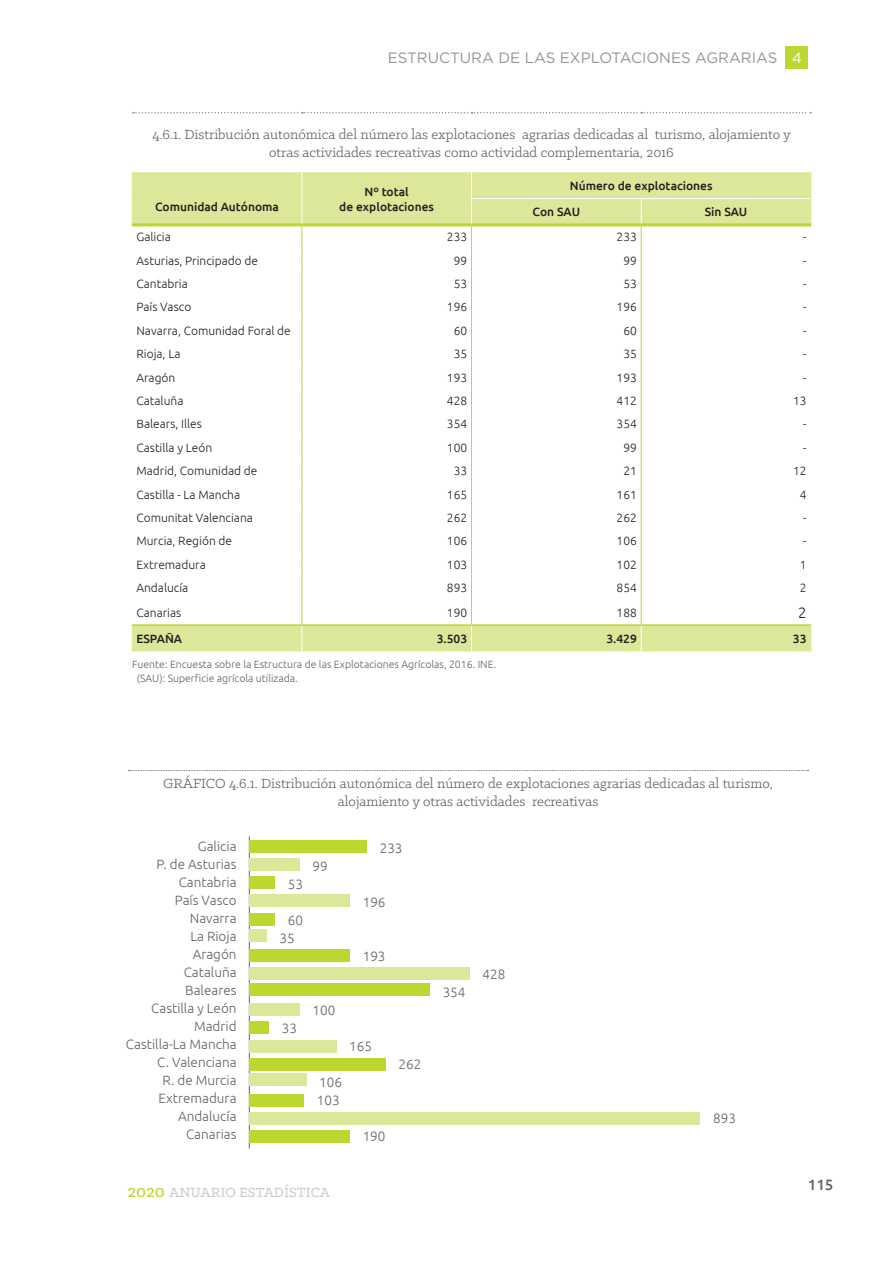
<style>
.page{position:relative;width:893px;height:1263px;background:#fff}
.page>*{position:absolute;margin:0;border:0;box-sizing:border-box;transform-origin:0 0}
.t1{font:15px/18px "Klinic Slab";color:#636366;text-align:center}
.t2{font:15px "Gotham";color:#939598}
.t3{font:500 15px "Klinic Slab";color:#cccdcf}
.t4{font:500 15px "Ubuntu";color:#636366}
.t5{font:300 15px "Ubuntu";color:#231f20}
.t6{font:300 13.5px/18px "Ubuntu";color:#636366}
.t7{font:300 12px "Ubuntu";color:#231f20}
.t8{font:500 12px/15px "Ubuntu";color:#231f20;text-align:center}
.t9{font:300 10.5px/13.5px "Ubuntu";color:#636366}
.s1{font-size:14.7px;color:#fff}
.s2{font-size:18.9px;color:#bed630}
</style>
<div class="page">
<div style="left:786px;top:46px;width:22px;height:22px;background:#bed630"></div>
<svg style="left:132px;top:172px;width:679px;height:479px"></svg>
<hr style="left:132px;top:223px;width:170px;height:3px;background:#bed630">
<hr style="left:302px;top:223px;width:169px;height:3px;background:#bed630">
<hr style="left:471px;top:223px;width:170px;height:3px;background:#bed630">
<hr style="left:641px;top:223px;width:170px;height:3px;background:#bed630">
<svg style="left:641px;top:199px;width:1px;height:452px"></svg>
<hr style="left:132px;top:624px;width:170px;height:2px;background:#bed630">
<hr style="left:302px;top:624px;width:169px;height:2px;background:#bed630">
<hr style="left:471px;top:624px;width:170px;height:2px;background:#bed630">
<hr style="left:641px;top:624px;width:170px;height:2px;background:#bed630">
<svg style="left:132px;top:172px;width:1px;height:51px"></svg>
<svg style="left:810px;top:172px;width:1px;height:51px"></svg>
<svg style="left:132px;top:626px;width:1px;height:25px"></svg>
<svg style="left:810px;top:626px;width:1px;height:25px"></svg>
<svg style="left:133px;top:112px;width:678px;height:1px"></svg>
<svg style="left:301px;top:172px;width:1px;height:479px"></svg>
<svg style="left:471px;top:172px;width:1px;height:479px"></svg>
<hr style="left:472px;top:198px;width:169px;height:1px;background:#fff">
<hr style="left:641px;top:198px;width:169px;height:1px;background:#fff">
<svg style="left:129px;top:770px;width:679px;height:1px"></svg>
<hr style="left:249px;top:836px;width:1px;height:312px;background:#636366">
<div style="left:249px;top:1131px;width:101px;height:12px;background:#bed630"></div>
<div style="left:249px;top:858px;width:51px;height:13px;background:#dde799"></div>
<div style="left:249px;top:840px;width:118px;height:12px;background:#bed630"></div>
<div style="left:249px;top:876px;width:26px;height:13px;background:#bed630"></div>
<div style="left:249px;top:895px;width:101px;height:12px;background:#dde799"></div>
<div style="left:249px;top:913px;width:26px;height:12px;background:#bed630"></div>
<div style="left:249px;top:930px;width:18px;height:12px;background:#dde799"></div>
<div style="left:249px;top:949px;width:101px;height:12px;background:#bed630"></div>
<div style="left:249px;top:967px;width:221px;height:12px;background:#dde799"></div>
<div style="left:249px;top:983px;width:181px;height:13px;background:#bed630"></div>
<div style="left:249px;top:1004px;width:51px;height:12px;background:#dde799"></div>
<div style="left:249px;top:1022px;width:20px;height:12px;background:#bed630"></div>
<div style="left:249px;top:1040px;width:87px;height:12px;background:#dde799"></div>
<div style="left:249px;top:1058px;width:137px;height:12px;background:#bed630"></div>
<div style="left:249px;top:1073px;width:57px;height:12px;background:#dde799"></div>
<div style="left:249px;top:1094px;width:55px;height:12px;background:#bed630"></div>
<div style="left:249px;top:1112px;width:451px;height:13px;background:#dde799"></div>
<p class="t2" style="left:388px;top:49px;width:416px">ESTRUCTURA DE LAS EXPLOTACIONES AGRARIAS <span class="s1">4</span></p>
<p class="t1" style="left:153px;top:125px;width:640px">4.6.1. Distribución autonómica del número las explotaciones agrarias dedicadas al turismo, alojamiento y otras actividades recreativas como actividad complementaria, 2016</p>
<p class="t8" style="left:155px;top:199px;width:125px">Comunidad Autónoma</p>
<p class="t8" style="left:339px;top:184px;width:96px">Nº total<br>de explotaciones</p>
<p class="t8" style="left:533px;top:172px;width:181px;line-height:26.2px;text-align:left;text-indent:37px">Número de explotaciones<br>Con SAU</p>
<p class="t8" style="left:705px;top:204px;width:44px">Sin SAU</p>
<p class="t7" style="left:136px;top:230px;width:36px">Galicia</p>
<p class="t7" style="left:447px;top:230px;width:22px">233</p>
<p class="t7" style="left:617px;top:230px;width:22px">233</p>
<p class="t7" style="left:803px;top:230px;width:5px">-</p>
<p class="t7" style="left:136px;top:253px;width:123px">Asturias, Principado de</p>
<p class="t7" style="left:454px;top:253px;width:15px">99</p>
<p class="t7" style="left:623px;top:253px;width:15px">99</p>
<p class="t7" style="left:803px;top:253px;width:5px">-</p>
<p class="t7" style="left:136px;top:277px;width:53px">Cantabria</p>
<p class="t7" style="left:454px;top:277px;width:15px">53</p>
<p class="t7" style="left:623px;top:277px;width:15px">53</p>
<p class="t7" style="left:803px;top:277px;width:5px">-</p>
<p class="t7" style="left:136px;top:300px;width:56px">País Vasco</p>
<p class="t7" style="left:447px;top:300px;width:22px">196</p>
<p class="t7" style="left:617px;top:300px;width:22px">196</p>
<p class="t7" style="left:803px;top:300px;width:5px">-</p>
<p class="t7" style="left:136px;top:323px;width:156px">Navarra, Comunidad Foral de</p>
<p class="t7" style="left:454px;top:323px;width:15px">60</p>
<p class="t7" style="left:623px;top:323px;width:15px">60</p>
<p class="t7" style="left:803px;top:323px;width:5px">-</p>
<p class="t7" style="left:136px;top:347px;width:46px">Rioja, La</p>
<p class="t7" style="left:454px;top:347px;width:15px">35</p>
<p class="t7" style="left:623px;top:347px;width:15px">35</p>
<p class="t7" style="left:803px;top:347px;width:5px">-</p>
<p class="t7" style="left:136px;top:370px;width:40px">Aragón</p>
<p class="t7" style="left:447px;top:370px;width:22px">193</p>
<p class="t7" style="left:617px;top:370px;width:22px">193</p>
<p class="t7" style="left:803px;top:370px;width:5px">-</p>
<p class="t7" style="left:136px;top:393px;width:48px">Cataluña</p>
<p class="t7" style="left:447px;top:393px;width:22px">428</p>
<p class="t7" style="left:617px;top:393px;width:22px">412</p>
<p class="t7" style="left:793px;top:393px;width:15px">13</p>
<p class="t7" style="left:136px;top:417px;width:67px">Balears, Illes</p>
<p class="t7" style="left:447px;top:417px;width:22px">354</p>
<p class="t7" style="left:617px;top:417px;width:22px">354</p>
<p class="t7" style="left:803px;top:417px;width:5px">-</p>
<p class="t7" style="left:136px;top:440px;width:77px">Castilla y León</p>
<p class="t7" style="left:447px;top:440px;width:22px">100</p>
<p class="t7" style="left:623px;top:440px;width:15px">99</p>
<p class="t7" style="left:803px;top:440px;width:5px">-</p>
<p class="t7" style="left:136px;top:464px;width:123px">Madrid, Comunidad de</p>
<p class="t7" style="left:454px;top:464px;width:15px">33</p>
<p class="t7" style="left:623px;top:464px;width:15px">21</p>
<p class="t7" style="left:793px;top:464px;width:15px">12</p>
<p class="t7" style="left:136px;top:487px;width:105px">Castilla - La Mancha</p>
<p class="t7" style="left:447px;top:487px;width:22px">165</p>
<p class="t7" style="left:617px;top:487px;width:22px">161</p>
<p class="t7" style="left:800px;top:487px;width:8px">4</p>
<p class="t7" style="left:136px;top:510px;width:118px">Comunitat Valenciana</p>
<p class="t7" style="left:447px;top:510px;width:22px">262</p>
<p class="t7" style="left:617px;top:510px;width:22px">262</p>
<p class="t7" style="left:803px;top:510px;width:5px">-</p>
<p class="t7" style="left:136px;top:534px;width:97px">Murcia, Región de</p>
<p class="t7" style="left:447px;top:534px;width:22px">106</p>
<p class="t7" style="left:617px;top:534px;width:22px">106</p>
<p class="t7" style="left:803px;top:534px;width:5px">-</p>
<p class="t7" style="left:136px;top:557px;width:71px">Extremadura</p>
<p class="t7" style="left:447px;top:557px;width:22px">103</p>
<p class="t7" style="left:617px;top:557px;width:22px">102</p>
<p class="t7" style="left:800px;top:557px;width:8px">1</p>
<p class="t7" style="left:136px;top:581px;width:53px">Andalucía</p>
<p class="t7" style="left:447px;top:581px;width:22px">893</p>
<p class="t7" style="left:617px;top:581px;width:22px">854</p>
<p class="t7" style="left:800px;top:581px;width:8px">2</p>
<p class="t7" style="left:136px;top:605px;width:46px">Canarias</p>
<p class="t7" style="left:447px;top:605px;width:22px">190</p>
<p class="t7" style="left:617px;top:605px;width:22px">188</p>
<p class="t5" style="left:798px;top:603px;width:10px">2</p>
<p class="t8" style="left:136px;top:631px;width:47px">ESPAÑA</p>
<p class="t8" style="left:437px;top:631px;width:32px">3.503</p>
<p class="t8" style="left:606px;top:631px;width:32px">3.429</p>
<p class="t8" style="left:793px;top:631px;width:15px">33</p>
<p class="t9" style="left:137px;top:657px;width:361px;text-indent:-5px">Fuente: Encuesta sobre la Estructura de las Explotaciones Agrícolas, 2016. INE. (SAU): Superficie agrícola utilizada.</p>
<p class="t1" style="left:163px;top:774px;width:612px">GRÁFICO 4.6.1. Distribución autonómica del número de explotaciones agrarias dedicadas al turismo, alojamiento y otras actividades recreativas</p>
<p class="t6" style="left:126px;top:837px;width:112px;text-align:right">Galicia<br>P. de Asturias<br>Cantabria<br>País Vasco<br>Navarra<br>La Rioja<br>Aragón<br>Cataluña<br>Baleares<br>Castilla y León<br>Madrid<br>Castilla-La Mancha<br>C. Valenciana<br>R. de Murcia<br>Extremadura<br>Andalucía<br>Canarias</p>
<p class="t6" style="left:380px;top:839px;width:24px">233</p>
<p class="t6" style="left:313px;top:857px;width:17px">99</p>
<p class="t6" style="left:288px;top:875px;width:17px">53</p>
<p class="t6" style="left:363px;top:893px;width:24px">196</p>
<p class="t6" style="left:279px;top:911px;width:25px;text-indent:9px">60<br>35</p>
<p class="t6" style="left:363px;top:947px;width:24px">193</p>
<p class="t6" style="left:483px;top:965px;width:24px">428</p>
<p class="t6" style="left:443px;top:983px;width:24px">354</p>
<p class="t6" style="left:313px;top:1001px;width:24px">100</p>
<p class="t6" style="left:282px;top:1019px;width:17px">33</p>
<p class="t6" style="left:349px;top:1037px;width:24px">165</p>
<p class="t6" style="left:398px;top:1055px;width:24px">262</p>
<p class="t6" style="left:317px;top:1072px;width:27px">106<br>103</p>
<p class="t6" style="left:713px;top:1108px;width:24px">893</p>
<p class="t6" style="left:363px;top:1126px;width:24px">190</p>
<p class="t3" style="left:128px;top:1183px;width:204px"><span class="s2">2020</span> ANUARIO ESTADÍSTICA</p>
<p class="t4" style="left:808px;top:1175px;width:27px">115</p>
</div>
